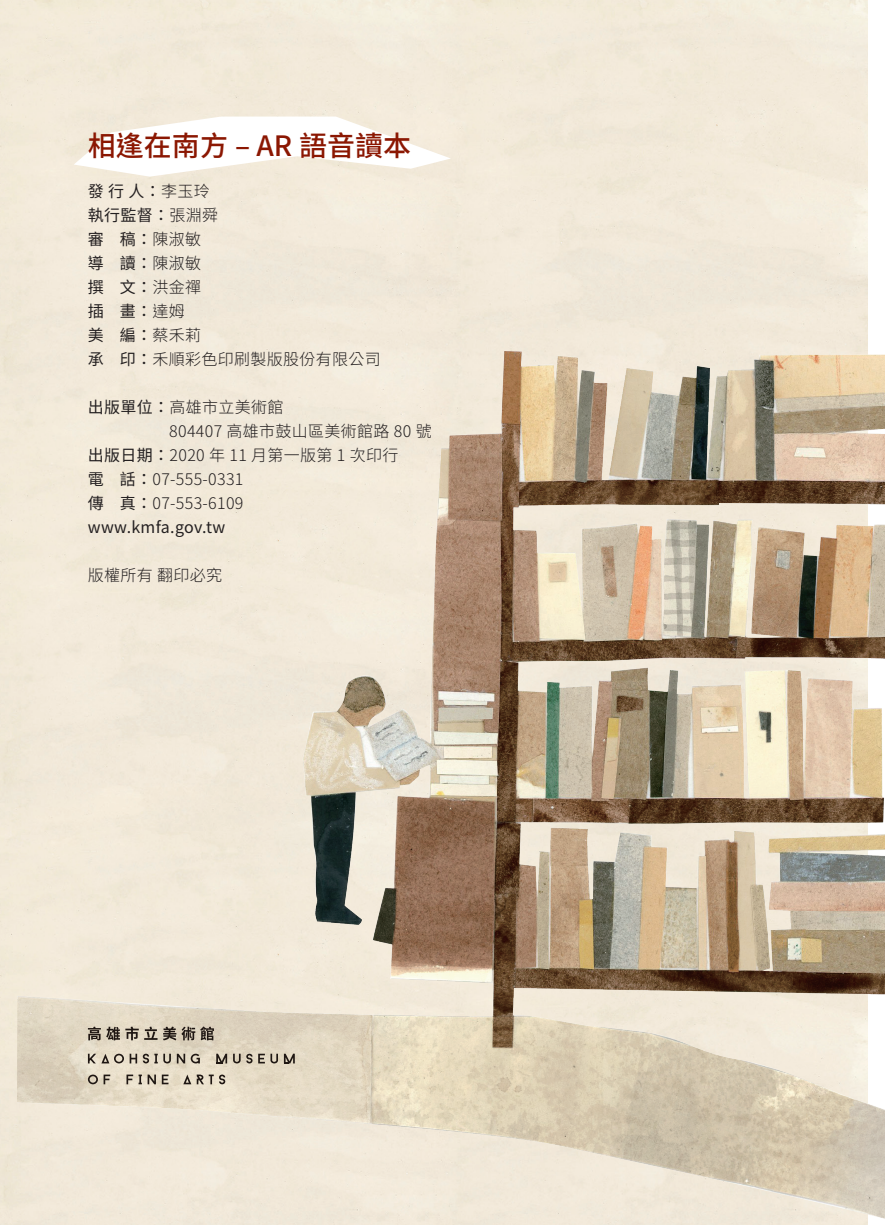
<style>
.page{position:relative;width:885px;height:1225px;background:#fff}
.page>*{position:absolute;margin:0;border:0;box-sizing:border-box;transform-origin:0 0}
.t1{font:500 28px "Source Han Sans TC";color:#8b1702}
.t2{font:300 16px/24px "Source Han Sans TC";letter-spacing:.02em;color:#231f20}
.t3{font:16px "Source Han Sans TC";letter-spacing:.02em;color:#231f20}
.s1{font-weight:400}
</style>
<div class="page">
<img style="left:17px;top:333px;width:867px;height:892px">
<svg style="left:74px;top:117px;width:377px;height:60px"></svg>
<svg style="left:88px;top:1026px;width:69px;height:14px"></svg>
<svg style="left:163px;top:1026px;width:51px;height:14px"></svg>
<svg style="left:88px;top:1074px;width:10px;height:10px"></svg>
<svg style="left:104px;top:1074px;width:6px;height:10px"></svg>
<svg style="left:183px;top:1074px;width:8px;height:10px"></svg>
<svg style="left:126px;top:1074px;width:30px;height:10px"></svg>
<svg style="left:162px;top:1074px;width:6px;height:10px"></svg>
<svg style="left:197px;top:1074px;width:28px;height:10px"></svg>
<svg style="left:88px;top:1053px;width:36px;height:10px"></svg>
<svg style="left:130px;top:1053px;width:7px;height:10px"></svg>
<svg style="left:143px;top:1053px;width:28px;height:10px"></svg>
<svg style="left:177px;top:1053px;width:8px;height:10px"></svg>
<svg style="left:191px;top:1053px;width:9px;height:10px"></svg>
<svg style="left:233px;top:1053px;width:7px;height:10px"></svg>
<svg style="left:246px;top:1053px;width:6px;height:10px"></svg>
<svg style="left:258px;top:1053px;width:20px;height:10px"></svg>
<svg style="left:284px;top:1053px;width:11px;height:10px"></svg>
<svg style="left:216px;top:1053px;width:11px;height:10px"></svg>
<h1 class="t1" style="left:88px;top:130px;width:325px">相逢在南方 – AR 語音讀本</h1>
<p class="t2" style="left:88px;top:179px;width:294px"><span class="s1">發 行 人：</span>李玉玲<br><span class="s1">執行監督：</span>張淵舜<br><span class="s1">審 稿：</span>陳淑敏<br><span class="s1">導 讀：</span>陳淑敏<br><span class="s1">撰 文：</span>洪金禪<br><span class="s1">插 畫：</span>達姆<br><span class="s1">美 編：</span>蔡禾莉<br><span class="s1">承 印：</span>禾順彩色印刷製版股份有限公司</p>
<p class="t2" style="left:88px;top:395px;width:197px"><span class="s1">出版單位：</span>高雄市立美術館</p>
<p class="t2" style="left:169px;top:419px;width:264px">804407 高雄市鼓山區美術館路 80 號</p>
<p class="t2" style="left:88px;top:443px;width:312px"><span class="s1">出版日期：</span>2020 年 11 月第一版第 1 次印行</p>
<p class="t2" style="left:88px;top:467px;width:157px"><span class="s1">電 話：</span>07-555-0331</p>
<p class="t2" style="left:88px;top:491px;width:157px"><span class="s1">傳 真：</span>07-553-6109</p>
<p class="t3" style="left:88px;top:518px;width:139px">www.kmfa.gov.tw</p>
<p class="t2" style="left:88px;top:563px;width:136px">版權所有 翻印必究</p>
</div>
